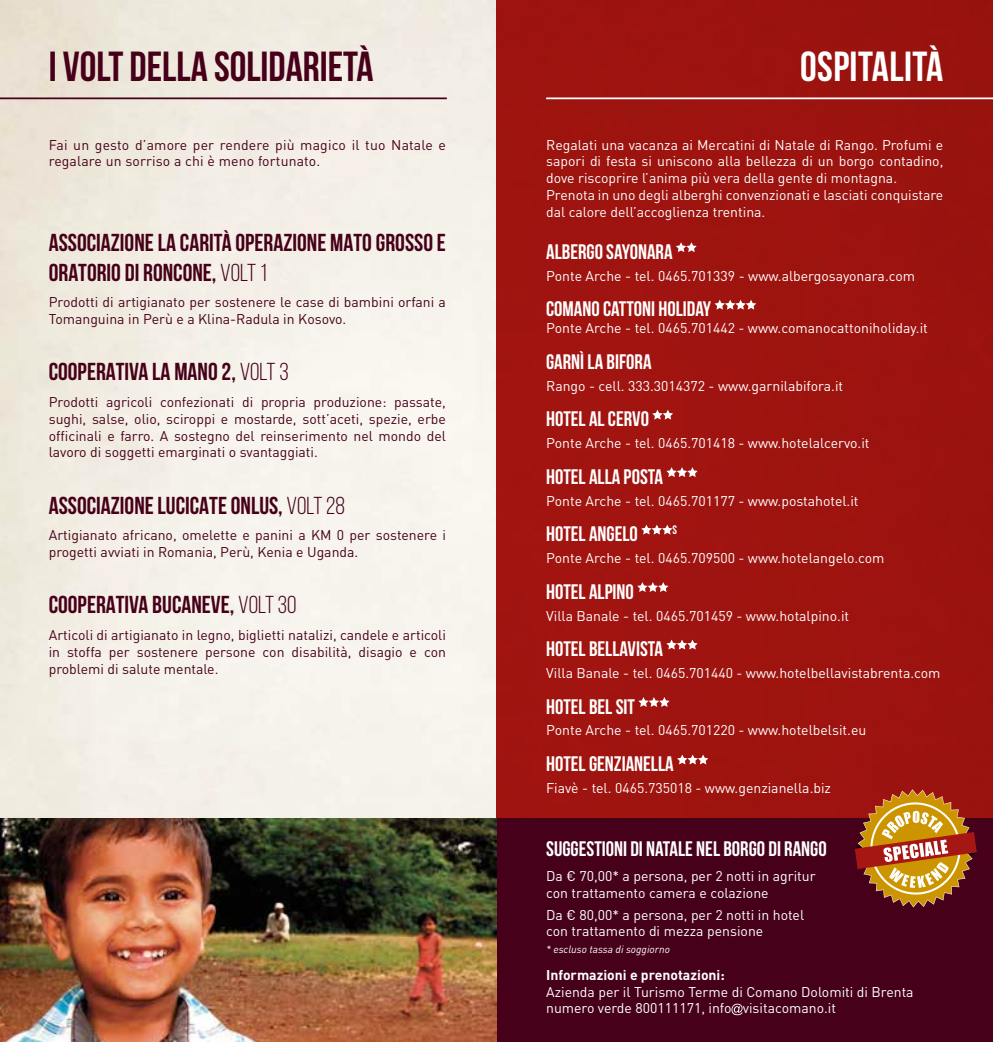
<style>
.page{position:relative;width:993px;height:1042px;background:#fff}
.page>*{position:absolute;margin:0;border:0;box-sizing:border-box;transform-origin:0 0}
.t1{font:700 42px "Bebas Neue";color:#470019}
.t2{font:700 42px "Bebas Neue";letter-spacing:.01em;color:#fff}
.t3{font:700 24.5px/29.4px "Bebas Neue";color:#470019}
.t4{font:700 21px "Bebas Neue";color:#fff}
.t5{font:14px/16.8px "DIN Pro";color:#fff}
.t6{font:14px/16.8px "DIN Pro";color:#470019}
.t7{font:700 14px "DIN Pro";color:#fff}
.t8{font:700 12.25px "Bebas Neue";color:#fff}
.t9{font:italic 10.5px "DIN Pro";color:#fff}
.s1{font-weight:400}
</style>
<div class="page">
<img style="left:0;top:0;width:992px;height:819px">
<div style="left:496px;top:819px;width:496px;height:223px;background:#470019"></div>
<hr style="left:0;top:97px;width:446px;height:2px;background:#470019">
<img style="left:0;top:819px;width:496px;height:223px">
<hr style="left:546px;top:97px;width:446px;height:2px;background:#fff">
<svg style="left:675px;top:242px;width:21px;height:10px"></svg>
<svg style="left:714px;top:300px;width:42px;height:10px"></svg>
<svg style="left:652px;top:410px;width:21px;height:10px"></svg>
<svg style="left:666px;top:467px;width:31px;height:10px"></svg>
<svg style="left:641px;top:525px;width:31px;height:9px"></svg>
<svg style="left:637px;top:582px;width:31px;height:10px"></svg>
<svg style="left:666px;top:639px;width:31px;height:10px"></svg>
<svg style="left:638px;top:697px;width:31px;height:10px"></svg>
<svg style="left:676px;top:754px;width:32px;height:10px"></svg>
<svg style="left:731px;top:1003px;width:11px;height:12px"></svg>
<svg style="left:854px;top:789px;width:122px;height:118px"></svg>
<h1 class="t1" style="left:49px;top:44px;width:326px">I VOLT DELLA SOLIDARIETÀ</h1>
<h1 class="t2" style="left:799px;top:44px;width:145px">OSPITALITÀ</h1>
<p class="t6" style="left:49px;top:136px;width:398px">Fai un gesto d’amore per rendere più magico il tuo Natale e regalare un sorriso a chi è meno fortunato.</p>
<h2 class="t3" style="left:49px;top:228px;width:398px">ASSOCIAZIONE LA CARITÀ OPERAZIONE MATO GROSSO E<br>ORATORIO DI RONCONE, <span class="s1">VOLT 1</span></h2>
<p class="t6" style="left:49px;top:293px;width:398px">Prodotti di artigianato per sostenere le case di bambini orfani a<br>Tomanguina in Perù e a Klina-Radula in Kosovo.</p>
<h2 class="t3" style="left:49px;top:357px;width:241px">COOPERATIVA LA MANO 2, <span class="s1">VOLT 3</span></h2>
<p class="t6" style="left:49px;top:393px;width:398px;text-align:justify">Prodotti agricoli confezionati di propria produzione: passate, sughi, salse, olio, sciroppi e mostarde, sott’aceti, spezie, erbe officinali e farro. A sostegno del reinserimento nel mondo del lavoro di soggetti emarginati o svantaggiati.</p>
<h2 class="t3" style="left:49px;top:490px;width:298px">ASSOCIAZIONE LUCICATE ONLUS, <span class="s1">VOLT 28</span></h2>
<p class="t6" style="left:49px;top:526px;width:398px">Artigianato africano, omelette e panini a KM 0 per sostenere i progetti avviati in Romania, Perù, Kenia e Uganda.</p>
<h2 class="t3" style="left:49px;top:590px;width:249px">COOPERATIVA BUCANEVE, <span class="s1">VOLT 30</span></h2>
<p class="t6" style="left:49px;top:626px;width:398px;text-align:justify">Articoli di artigianato in legno, biglietti natalizi, candele e articoli in stoffa per sostenere persone con disabilità, disagio e con problemi di salute mentale.</p>
<p class="t5" style="left:546px;top:136px;width:398px">Regalati una vacanza ai Mercatini di Natale di Rango. Profumi e sapori di festa si uniscono alla bellezza di un borgo contadino, dove riscoprire l’anima più vera della gente di montagna.<br>Prenota in uno degli alberghi convenzionati e lasciati conquistare dal calore dell’accoglienza trentina.</p>
<h3 class="t4" style="left:546px;top:240px;width:128px">ALBERGO SAYONARA</h3>
<p class="t5" style="left:546px;top:267px;width:370px">Ponte Arche - tel. 0465.701339 - www.albergosayonara.com</p>
<h3 class="t4" style="left:546px;top:297px;width:166px">COMANO CATTONI HOLIDAY</h3>
<p class="t5" style="left:546px;top:319px;width:383px">Ponte Arche - tel. 0465.701442 - www.comanocattoniholiday.it</p>
<h3 class="t4" style="left:546px;top:350px;width:107px">GARNÌ LA BIFORA</h3>
<p class="t5" style="left:546px;top:376px;width:298px">Rango - cell. 333.3014372 - www.garnilabifora.it</p>
<h3 class="t4" style="left:546px;top:407px;width:104px">HOTEL AL CERVO</h3>
<p class="t5" style="left:546px;top:434px;width:325px">Ponte Arche - tel. 0465.701418 - www.hotelalcervo.it</p>
<h3 class="t4" style="left:546px;top:465px;width:118px">HOTEL ALLA POSTA</h3>
<p class="t5" style="left:546px;top:491px;width:314px">Ponte Arche - tel. 0465.701177 - www.postahotel.it</p>
<h3 class="t4" style="left:546px;top:522px;width:93px">HOTEL ANGELO</h3>
<p class="t8" style="left:672px;top:523px;width:6px">S</p>
<p class="t5" style="left:546px;top:549px;width:340px">Ponte Arche - tel. 0465.709500 - www.hotelangelo.com</p>
<h3 class="t4" style="left:546px;top:580px;width:89px">HOTEL ALPINO</h3>
<p class="t5" style="left:546px;top:606px;width:304px">Villa Banale - tel. 0465.701459 - www.hotalpino.it</p>
<h3 class="t4" style="left:546px;top:637px;width:118px">HOTEL BELLAVISTA</h3>
<p class="t5" style="left:546px;top:664px;width:396px">Villa Banale - tel. 0465.701440 - www.hotelbellavistabrenta.com</p>
<h3 class="t4" style="left:546px;top:695px;width:90px">HOTEL BEL SIT</h3>
<p class="t5" style="left:546px;top:721px;width:321px">Ponte Arche - tel. 0465.701220 - www.hotelbelsit.eu</p>
<h3 class="t4" style="left:546px;top:752px;width:129px">HOTEL GENZIANELLA</h3>
<p class="t5" style="left:546px;top:779px;width:286px">Fiavè - tel. 0465.735018 - www.genzianella.biz</p>
<h3 class="t4" style="left:546px;top:837px;width:282px">SUGGESTIONI DI NATALE NEL BORGO DI RANGO</h3>
<p class="t5" style="left:546px;top:867px;width:271px">Da € 70,00* a persona, per 2 notti in agritur con trattamento camera e colazione</p>
<p class="t5" style="left:546px;top:905px;width:259px">Da € 80,00* a persona, per 2 notti in hotel con trattamento di mezza pensione</p>
<p class="t9" style="left:546px;top:943px;width:125px">* escluso tassa di soggiorno</p>
<p class="t7" style="left:546px;top:965px;width:180px">Informazioni e prenotazioni:</p>
<p class="t5" style="left:546px;top:982px;width:369px">Azienda per il Turismo Terme di Comano Dolomiti di Brenta numero verde 800111171, info visitacomano.it</p>
</div>
